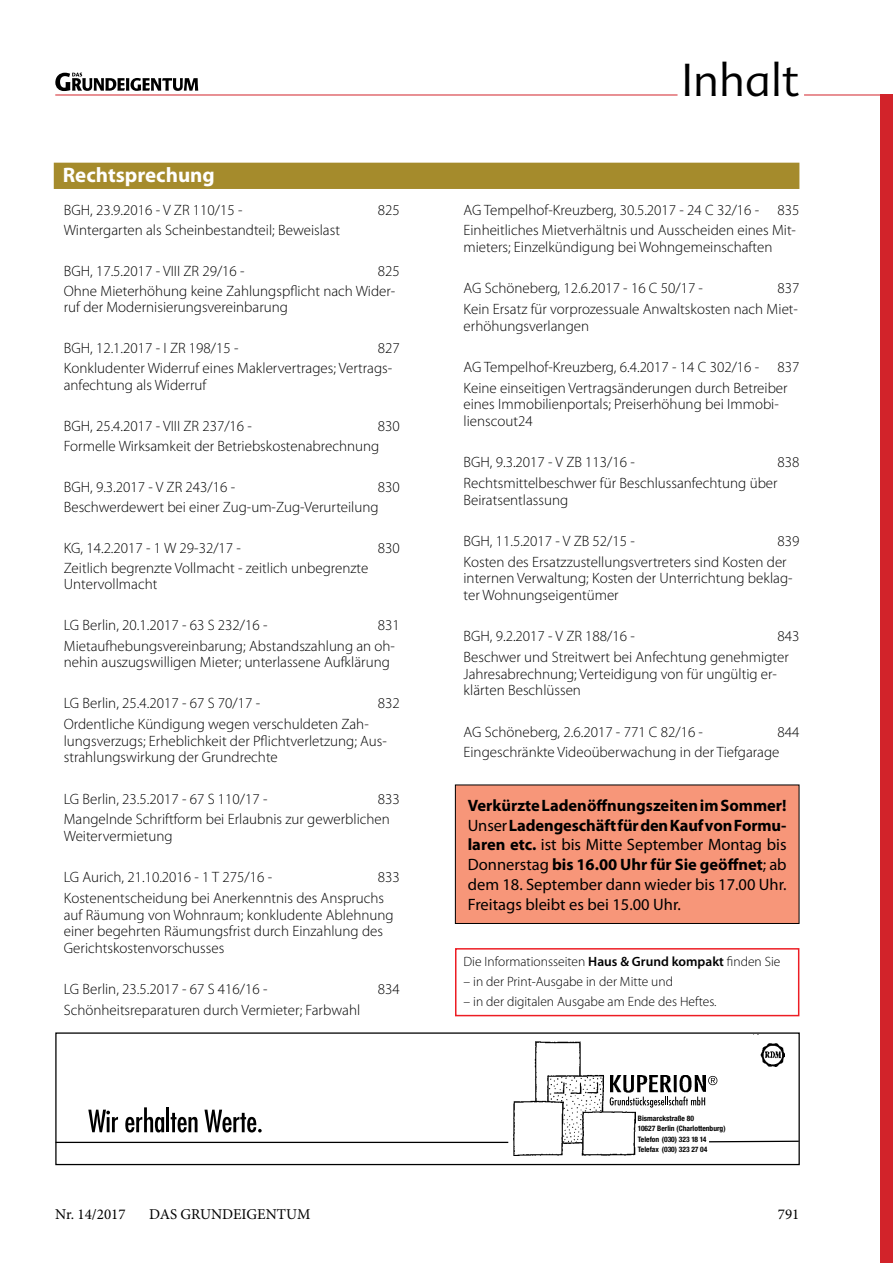
<style>
.page{position:relative;width:893px;height:1263px;background:#fff}
.page>*{position:absolute;margin:0;border:0;box-sizing:border-box;transform-origin:0 0}
.t1{font:300 45px "Advert";color:#000}
.t2{font:700 21px "Myriad Pro";color:#fff}
.t3{font:16.5px/19.8px "Myriad Pro";color:#000;text-align:justify}
.t4{font:300 15px/20.7px "Myriad Pro";color:#000}
.t5{font:15px "Minion Pro";color:#000}
.t6{font:300 13.5px "Myriad Pro";color:#000}
.t7{font:700 condensed 7.5px/10.5px "Helvetica Neue LT";color:#000}
.s1{font-weight:700}
.s2{font-weight:600}
</style>
<div class="page">
<div style="left:880px;top:95px;width:13px;height:1168px;background:#d2232a"></div>
<svg style="left:55px;top:73px;width:143px;height:18px"></svg>
<hr style="left:55px;top:95px;width:622px;height:1px;background:#d2232a">
<hr style="left:804px;top:95px;width:89px;height:1px;background:#d2232a">
<div style="left:54px;top:163px;width:745px;height:26px;background:#a58b2c"></div>
<div style="left:455px;top:948px;width:344px;height:68px;border:2px solid #ed1d24"></div>
<img style="left:757px;top:1034px;width:28px;height:32px">
<div style="left:55px;top:1032px;width:745px;height:133px;border:1px solid #000"></div>
<svg style="left:88px;top:1110px;width:30px;height:22px"></svg>
<svg style="left:125px;top:1107px;width:39px;height:25px"></svg>
<hr style="left:166px;top:1107px;width:3px;height:25px;background:#000">
<svg style="left:171px;top:1113px;width:27px;height:19px"></svg>
<svg style="left:204px;top:1110px;width:58px;height:22px"></svg>
<img style="left:514px;top:1042px;width:121px;height:113px">
<img style="left:610px;top:1076px;width:95px;height:16px">
<svg style="left:610px;top:1096px;width:95px;height:11px"></svg>
<svg style="left:55px;top:1140px;width:745px;height:4px"></svg>
<svg style="left:708px;top:1076px;width:9px;height:9px"></svg>
<div style="left:455px;top:785px;width:344px;height:138px;background:#f79679"></div>
<div style="left:455px;top:784px;width:344px;height:140px;border:1px solid #000"></div>
<h2 class="t2" style="left:63px;top:162px;width:154px">Rechtsprechung</h2>
<p class="t4" style="left:64px;top:199px;width:180px">BGH, 23.9.2016 - V ZR 110/15 -</p>
<p class="t4" style="left:378px;top:199px;width:23px">825</p>
<p class="t4" style="left:64px;top:219px;width:278px">Wintergarten als Scheinbestandteil; Beweislast</p>
<p class="t4" style="left:64px;top:260px;width:182px">BGH, 17.5.2017 - VIII ZR 29/16 -</p>
<p class="t4" style="left:64px;top:260px;width:337px;line-height:20.2px;text-align:right">825<br>Ohne Mieterhöhung keine Zahlungspflicht nach Wider-</p>
<p class="t4" style="left:64px;top:297px;width:226px">ruf der Modernisierungsvereinbarung</p>
<p class="t4" style="left:64px;top:338px;width:176px">BGH, 12.1.2017 - I ZR 198/15 -</p>
<p class="t4" style="left:64px;top:338px;width:337px;line-height:20.2px;text-indent:314px">827<br>Konkludenter Widerruf eines Maklervertrages; Vertrags-</p>
<p class="t4" style="left:64px;top:374px;width:144px">anfechtung als Widerruf</p>
<p class="t4" style="left:64px;top:415px;width:190px">BGH, 25.4.2017 - VIII ZR 237/16 -</p>
<p class="t4" style="left:64px;top:415px;width:337px;line-height:20.2px;text-indent:314px">830<br>Formelle Wirksamkeit der Betriebskostenabrechnung</p>
<p class="t4" style="left:64px;top:476px;width:173px">BGH, 9.3.2017 - V ZR 243/16 -</p>
<p class="t4" style="left:64px;top:476px;width:337px;text-indent:314px">830<br>Beschwerdewert bei einer Zug-um-Zug-Verurteilung</p>
<p class="t4" style="left:64px;top:537px;width:179px">KG, 14.2.2017 - 1 W 29-32/17 -</p>
<p class="t4" style="left:378px;top:537px;width:23px">830</p>
<p class="t4" style="left:64px;top:559px;width:306px;line-height:16.5px">Zeitlich begrenzte Vollmacht - zeitlich unbegrenzte<br>Untervollmacht</p>
<p class="t4" style="left:64px;top:614px;width:205px">LG Berlin, 20.1.2017 - 63 S 232/16 -</p>
<p class="t4" style="left:64px;top:614px;width:337px;text-indent:314px">831<br>Mietaufhebungsvereinbarung; Abstandszahlung an oh-</p>
<p class="t4" style="left:64px;top:652px;width:328px">nehin auszugswilligen Mieter; unterlassene Aufklärung</p>
<p class="t4" style="left:64px;top:693px;width:198px">LG Berlin, 25.4.2017 - 67 S 70/17 -</p>
<p class="t4" style="left:378px;top:693px;width:23px">832</p>
<p class="t4" style="left:64px;top:716px;width:325px;line-height:16.5px">Ordentliche Kündigung wegen verschuldeten Zah&shy;lungsverzugs; Erheblichkeit der Pflichtverletzung; Aus&shy;strahlungswirkung der Grundrechte</p>
<p class="t4" style="left:64px;top:788px;width:205px">LG Berlin, 23.5.2017 - 67 S 110/17 -</p>
<p class="t4" style="left:64px;top:788px;width:337px;text-indent:314px">833<br>Mangelnde Schriftform bei Erlaubnis zur gewerblichen</p>
<p class="t4" style="left:64px;top:825px;width:110px">Weitervermietung</p>
<p class="t4" style="left:64px;top:867px;width:210px">LG Aurich, 21.10.2016 - 1 T 275/16 -</p>
<p class="t4" style="left:64px;top:867px;width:337px;text-indent:314px">833<br>Kostenentscheidung bei Anerkenntnis des Anspruchs</p>
<p class="t4" style="left:64px;top:906px;width:331px;line-height:16.5px">auf Räumung von Wohnraum; konkludente Ablehnung einer begehrten Räumungsfrist durch Einzahlung des<br>Gerichtskostenvorschusses</p>
<p class="t4" style="left:64px;top:979px;width:205px">LG Berlin, 23.5.2017 - 67 S 416/16 -</p>
<p class="t4" style="left:378px;top:979px;width:23px">834</p>
<p class="t4" style="left:64px;top:999px;width:298px">Schönheitsreparaturen durch Vermieter; Farbwahl</p>
<h1 class="t1" style="left:681px;top:54px;width:119px">Inhalt</h1>
<p class="t4" style="left:463px;top:199px;width:337px">AG Tempelhof-Kreuzberg, 30.5.2017 - 24 C 32/16 - 835<br>Einheitliches Mietverhältnis und Ausscheiden eines Mit-</p>
<p class="t4" style="left:463px;top:236px;width:310px">mieters; Einzelkündigung bei Wohngemeinschaften</p>
<p class="t4" style="left:463px;top:278px;width:241px">AG Schöneberg, 12.6.2017 - 16 C 50/17 -</p>
<p class="t4" style="left:463px;top:278px;width:337px;text-align:right">837<br>Kein Ersatz für vorprozessuale Anwaltskosten nach Miet-</p>
<p class="t4" style="left:463px;top:315px;width:127px">erhöhungsverlangen</p>
<p class="t4" style="left:463px;top:357px;width:337px">AG Tempelhof-Kreuzberg, 6.4.2017 - 14 C 302/16 - 837<br>Keine einseitigen Vertragsänderungen durch Betreiber</p>
<p class="t4" style="left:463px;top:396px;width:317px;line-height:16.5px">eines Immobilienportals; Preiserhöhung bei Immobi&shy;lienscout24</p>
<p class="t4" style="left:463px;top:452px;width:173px">BGH, 9.3.2017 - V ZB 113/16 -</p>
<p class="t4" style="left:463px;top:452px;width:337px;text-indent:314px">838<br>Rechtsmittelbeschwer für Beschlussanfechtung über</p>
<p class="t4" style="left:463px;top:489px;width:106px">Beiratsentlassung</p>
<p class="t4" style="left:463px;top:531px;width:173px">BGH, 11.5.2017 - V ZB 52/15 -</p>
<p class="t4" style="left:463px;top:531px;width:337px;text-indent:314px">839<br>Kosten des Ersatzzustellungsvertreters sind Kosten der</p>
<p class="t4" style="left:463px;top:570px;width:331px;line-height:16.5px">internen Verwaltung; Kosten der Unterrichtung beklag&shy;ter Wohnungseigentümer</p>
<p class="t4" style="left:463px;top:626px;width:173px">BGH, 9.2.2017 - V ZR 188/16 -</p>
<p class="t4" style="left:463px;top:626px;width:337px;text-indent:314px">843<br>Beschwer und Streitwert bei Anfechtung genehmigter</p>
<p class="t4" style="left:463px;top:665px;width:315px;line-height:16.5px">Jahresabrechnung; Verteidigung von für ungültig er&shy;klärten Beschlüssen</p>
<p class="t4" style="left:463px;top:721px;width:241px">AG Schöneberg, 2.6.2017 - 771 C 82/16 -</p>
<p class="t4" style="left:463px;top:721px;width:337px;text-indent:314px">844<br>Eingeschränkte Videoüberwachung in der Tiefgarage</p>
<p class="t3" style="left:468px;top:795px;width:320px"><span class="s1">Verkürzte Ladenöffnungszeiten im Sommer!<br></span>Unser <span class="s1">Ladengeschäft für den Kauf von Formu&shy;laren etc.</span> ist bis Mitte September Montag bis Donnerstag <span class="s1">bis 16.00 Uhr für Sie geöffnet</span>; ab dem 18. September dann wieder bis 17.00 Uhr.<br>Freitags bleibt es bei 15.00 Uhr.</p>
<p class="t6" style="left:463px;top:953px;width:318px">Die Informationsseiten <span class="s2">Haus &amp; Grund kompakt</span> finden Sie</p>
<p class="t6" style="left:463px;top:973px;width:211px">– in der Print-Ausgabe in der Mitte und</p>
<p class="t6" style="left:463px;top:993px;width:255px">– in der digitalen Ausgabe am Ende des Heftes.</p>
<p class="t7" style="left:638px;top:1113px;width:89px">Bismarckstraße 80<br>10627 Berlin (Charlottenburg)<br>Telefon (030) 323 18 14<br>Telefax (030) 323 27 04</p>
<p class="t5" style="left:55px;top:1204px;width:72px">Nr. 14/2017</p>
<p class="t5" style="left:149px;top:1204px;width:163px">DAS GRUNDEIGENTUM</p>
<p class="t5" style="left:778px;top:1204px;width:23px">791</p>
</div>
